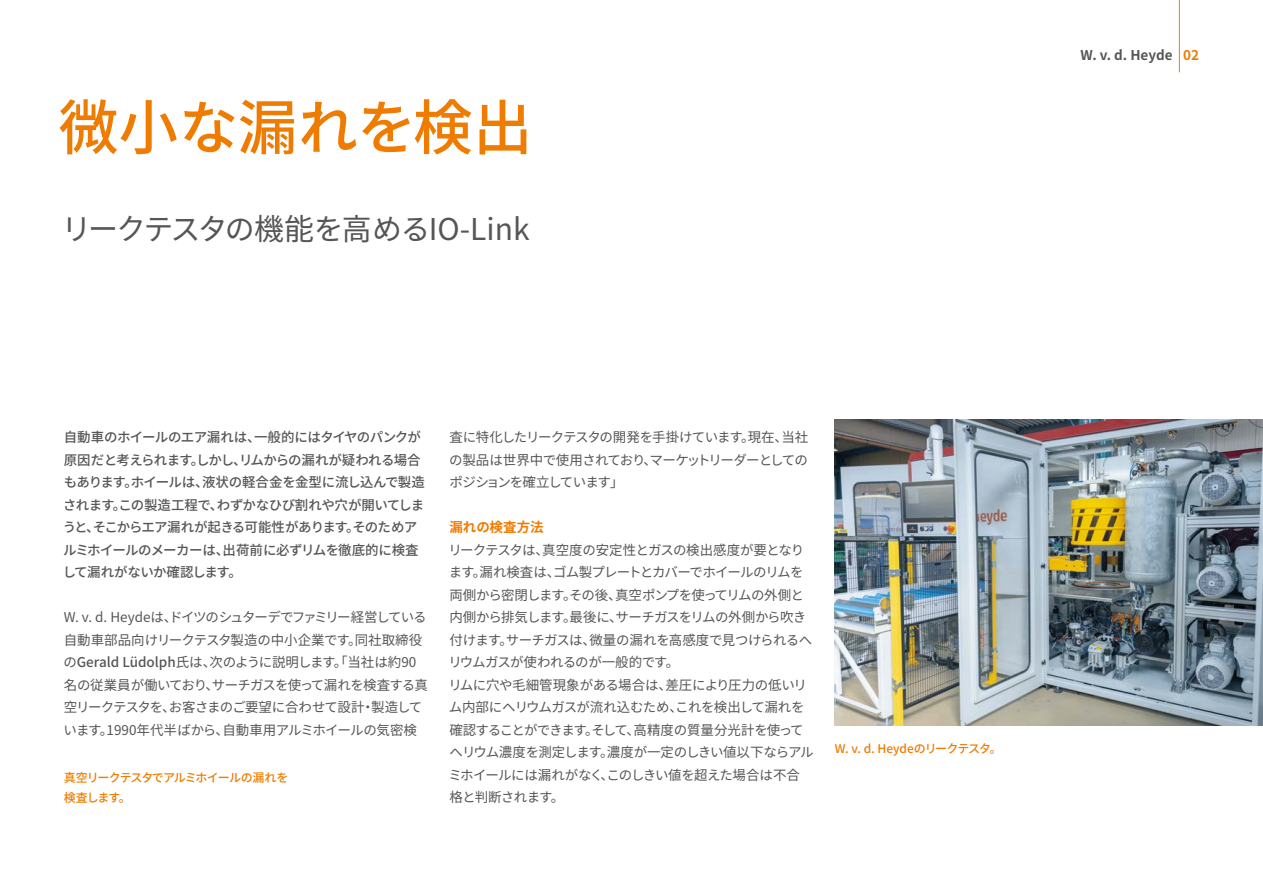
<style>
.page{position:relative;width:1263px;height:893px;background:#fff}
.page>*{position:absolute;margin:0;border:0;box-sizing:border-box;transform-origin:0 0}
.Headline{font:500 60px "Source Han Sans";color:#ef7c00}
.Subheadline_Innenseiten_20pt{font:30px "Source Han Sans";letter-spacing:-.055em;color:#565656}
.Fließtext_9pt_verschachtelt{font:13.5px/22.5px "Source Han Sans";letter-spacing:-.04em;color:#565656}
.Einleitung_9pt{font:500 13.5px/22.5px "Source Han Sans";letter-spacing:-.04em;color:#565656}
.t1{font:700 13.5px "Source Han Sans";color:#565656}
.Fließtext_9pt_headline_orange{font:700 13.5px "Source Han Sans";color:#ef7c00}
.Bildunterschrift_libü{font:500 12px/19.5px "Source Han Sans";letter-spacing:-.075em;color:#ef7c00}
.s1{font-weight:500}
.s2{color:#ef7c00}
</style>
<div class="page">
<img style="left:835px;top:420px;width:428px;height:306px">
<hr style="left:1179px;top:0;width:1px;height:72px;background:#ef7c00">
<p class="Headline" style="left:58px;top:94px;width:476px">微小な漏れを検出</p>
<p class="Subheadline_Innenseiten_20pt" style="left:62px;top:212px;width:469px">リークテスタの機能を高めるIO-Link</p>
<p class="Einleitung_9pt" style="left:63px;top:426px;width:364px">自動車のホイールのエア漏れは、一般的にはタイヤのパンクが原因だと考えられます。しかし、リムからの漏れが疑われる場合もあります。ホイールは、液状の軽合金を金型に流し込んで製造されます。この製造工程で、わずかなひび割れや穴が開いてしまうと、そこからエア漏れが起きる可能性があります。そのためアルミホイールのメーカーは、出荷前に必ずリムを徹底的に検査して漏れがないか確認します。</p>
<p class="Fließtext_9pt_verschachtelt" style="left:64px;top:606px;width:366px">W. v. d. Heydeは、ドイツのシュターデでファミリー経営している自動車部品向けリークテスタ製造の中小企業です。同社取締役の<span class="s1">Gerald Lüdolph</span>氏は、次のように説明します。「当社は約90名の従業員が働いており、サーチガスを使って漏れを検査する真空リークテスタを、お客さまのご要望に合わせて設計・製造しています。1990年代半ばから、自動車用アルミホイールの気密検</p>
<p class="Bildunterschrift_libü" style="left:64px;top:768px;width:226px">真空リークテスタでアルミホイールの漏れを検査します。</p>
<p class="Fließtext_9pt_verschachtelt" style="left:449px;top:426px;width:361px;text-align:justify">査に特化したリークテスタの開発を手掛けています。現在、当社の製品は世界中で使用されており、マーケットリーダーとしてのポジションを確立しています」</p>
<p class="Fließtext_9pt_headline_orange" style="left:449px;top:519px;width:96px">漏れの検査方法</p>
<p class="Fließtext_9pt_verschachtelt" style="left:448px;top:539px;width:365px">リークテスタは、真空度の安定性とガスの検出感度が要となります。漏れ検査は、ゴム製プレートとカバーでホイールのリムを両側から密閉します。その後、真空ポンプを使ってリムの外側と内側から排気します。最後に、サーチガスをリムの外側から吹き付けます。サーチガスは、微量の漏れを高感度で見つけられるヘリウムガスが使われるのが一般的です。</p>
<p class="Fließtext_9pt_verschachtelt" style="left:448px;top:674px;width:367px">リムに穴や毛細管現象がある場合は、差圧により圧力の低いリム内部にヘリウムガスが流れ込むため、これを検出して漏れを確認することができます。そして、高精度の質量分光計を使ってヘリウム濃度を測定します。濃度が一定のしきい値以下ならアルミホイールには漏れがなく、このしきい値を超えた場合は不合格と判断されます。</p>
<p class="Bildunterschrift_libü" style="left:835px;top:739px;width:169px">W. v. d. Heydeのリークテスタ。</p>
<p class="t1" style="left:1081px;top:47px;width:120px">W. v. d. Heyde <span class="s2">02</span></p>
</div>
